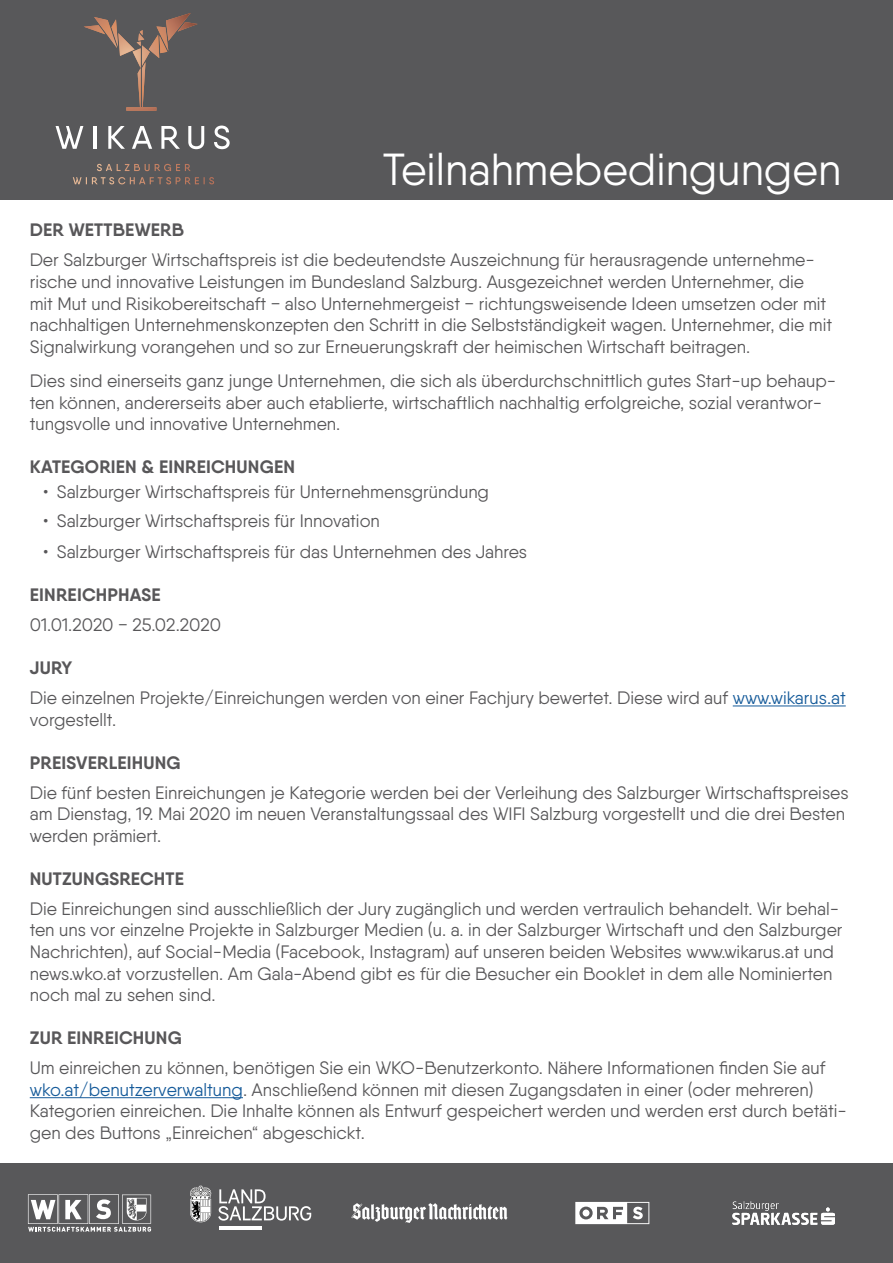
<style>
.page{position:relative;width:893px;height:1263px;background:#fff}
.page>*{position:absolute;margin:0;border:0;box-sizing:border-box;transform-origin:0 0}
.t1{font:44.85px "Qanelas";color:#fff}
.t2{font:18px/21.6px "Qanelas";color:#585759}
.t3{font:700 18px "Qanelas";letter-spacing:.01em;color:#585759}
.s1{font-weight:700}
.s2{color:#165b9a}
</style>
<div class="page">
<hr style="left:733px;top:705px;width:113px;height:1px;background:#165b9a">
<hr style="left:30px;top:1097px;width:213px;height:1px;background:#165b9a">
<div style="left:0;top:0;width:893px;height:200px;background:#58585a"></div>
<svg style="left:56px;top:126px;width:27px;height:23px"></svg>
<hr style="left:93px;top:126px;width:3px;height:23px;background:#fff">
<svg style="left:108px;top:126px;width:17px;height:23px"></svg>
<svg style="left:132px;top:126px;width:20px;height:23px"></svg>
<svg style="left:161px;top:126px;width:19px;height:23px"></svg>
<svg style="left:188px;top:126px;width:16px;height:23px"></svg>
<svg style="left:214px;top:126px;width:16px;height:23px"></svg>
<svg style="left:97px;top:164px;width:94px;height:7px"></svg>
<svg style="left:84px;top:13px;width:114px;height:98px"></svg>
<div style="left:0;top:1163px;width:893px;height:100px;background:#58585a"></div>
<svg style="left:28px;top:1194px;width:123px;height:37px"></svg>
<hr style="left:219px;top:1226px;width:43px;height:3px;background:#fff">
<svg style="left:218px;top:1189px;width:93px;height:31px"></svg>
<svg style="left:190px;top:1186px;width:21px;height:36px"></svg>
<svg style="left:351px;top:1203px;width:156px;height:20px"></svg>
<img style="left:733px;top:1202px;width:102px;height:22px">
<svg style="left:575px;top:1202px;width:74px;height:22px"></svg>
<h1 class="t1" style="left:383px;top:142px;width:460px">Teilnahmebedingungen</h1>
<p class="t3" style="left:30px;top:219px;width:156px">DER WETTBEWERB</p>
<p class="t2" style="left:30px;top:249px;width:804px">Der Salzburger Wirtschaftspreis ist die bedeutendste Auszeichnung für herausragende unternehme&shy;rische und innovative Leistungen im Bundesland Salzburg. Ausgezeichnet werden Unternehmer, die<br>mit Mut und Risikobereitschaft − also Unternehmergeist − richtungsweisende Ideen umsetzen oder mit nachhaltigen Unternehmenskonzepten den Schritt in die Selbstständigkeit wagen. Unternehmer, die mit Signalwirkung vorangehen und so zur Erneuerungskraft der heimischen Wirtschaft beitragen.</p>
<p class="t2" style="left:30px;top:370px;width:808px">Dies sind einerseits ganz junge Unternehmen, die sich als überdurchschnittlich gutes Start-up behaup&shy;ten können, andererseits aber auch etablierte, wirtschaftlich nachhaltig erfolgreiche, sozial verantwor&shy;tungsvolle und innovative Unternehmen.</p>
<p class="t3" style="left:30px;top:456px;width:267px">KATEGORIEN &amp; EINREICHUNGEN</p>
<p class="t2" style="left:43px;top:481px;width:447px">• Salzburger Wirtschaftspreis für Unternehmensgründung</p>
<p class="t2" style="left:43px;top:510px;width:338px">• Salzburger Wirtschaftspreis für Innovation</p>
<p class="t2" style="left:43px;top:541px;width:485px">• Salzburger Wirtschaftspreis für das Unternehmen des Jahres</p>
<p class="t3" style="left:30px;top:583px;width:132px">EINREICHPHASE</p>
<p class="t2" style="left:30px;top:614px;width:193px">01.01.2020 − 25.02.2020</p>
<p class="t2" style="left:30px;top:652px;width:817px;line-height:30.2px"><span class="s1">JURY<br></span>Die einzelnen Projekte/Einreichungen werden von einer Fachjury bewertet. Diese wird auf <span class="s2">www.wikarus.at</span></p>
<p class="t2" style="left:30px;top:708px;width:88px">vorgestellt.</p>
<p class="t3" style="left:30px;top:751px;width:152px">PREISVERLEIHUNG</p>
<p class="t2" style="left:30px;top:781px;width:820px">Die fünf besten Einreichungen je Kategorie werden bei der Verleihung des Salzburger Wirtschaftspreises am Dienstag, 19. Mai 2020 im neuen Veranstaltungssaal des WIFI Salzburg vorgestellt und die drei Besten werden prämiert.</p>
<p class="t3" style="left:30px;top:867px;width:156px">NUTZUNGSRECHTE</p>
<p class="t2" style="left:30px;top:897px;width:814px">Die Einreichungen sind ausschließlich der Jury zugänglich und werden vertraulich behandelt. Wir behal&shy;ten uns vor einzelne Projekte in Salzburger Medien (u. a. in der Salzburger Wirtschaft und den Salzburger Nachrichten), auf Social-Media (Facebook, Instagram) auf unseren beiden Websites www.wikarus.at und news.wko.at vorzustellen. Am Gala-Abend gibt es für die Besucher ein Booklet in dem alle Nominierten noch mal zu sehen sind.</p>
<p class="t3" style="left:30px;top:1026px;width:153px">ZUR EINREICHUNG</p>
<p class="t2" style="left:30px;top:1057px;width:819px">Um einreichen zu können, benötigen Sie ein WKO-Benutzerkonto. Nähere Informationen finden Sie auf <span class="s2">wko.at/benutzerverwaltung</span>. Anschließend können mit diesen Zugangsdaten in einer (oder mehreren)<br>Kategorien einreichen. Die Inhalte können als Entwurf gespeichert werden und werden erst durch betäti&shy;gen des Buttons „Einreichen“ abgeschickt.</p>
</div>
